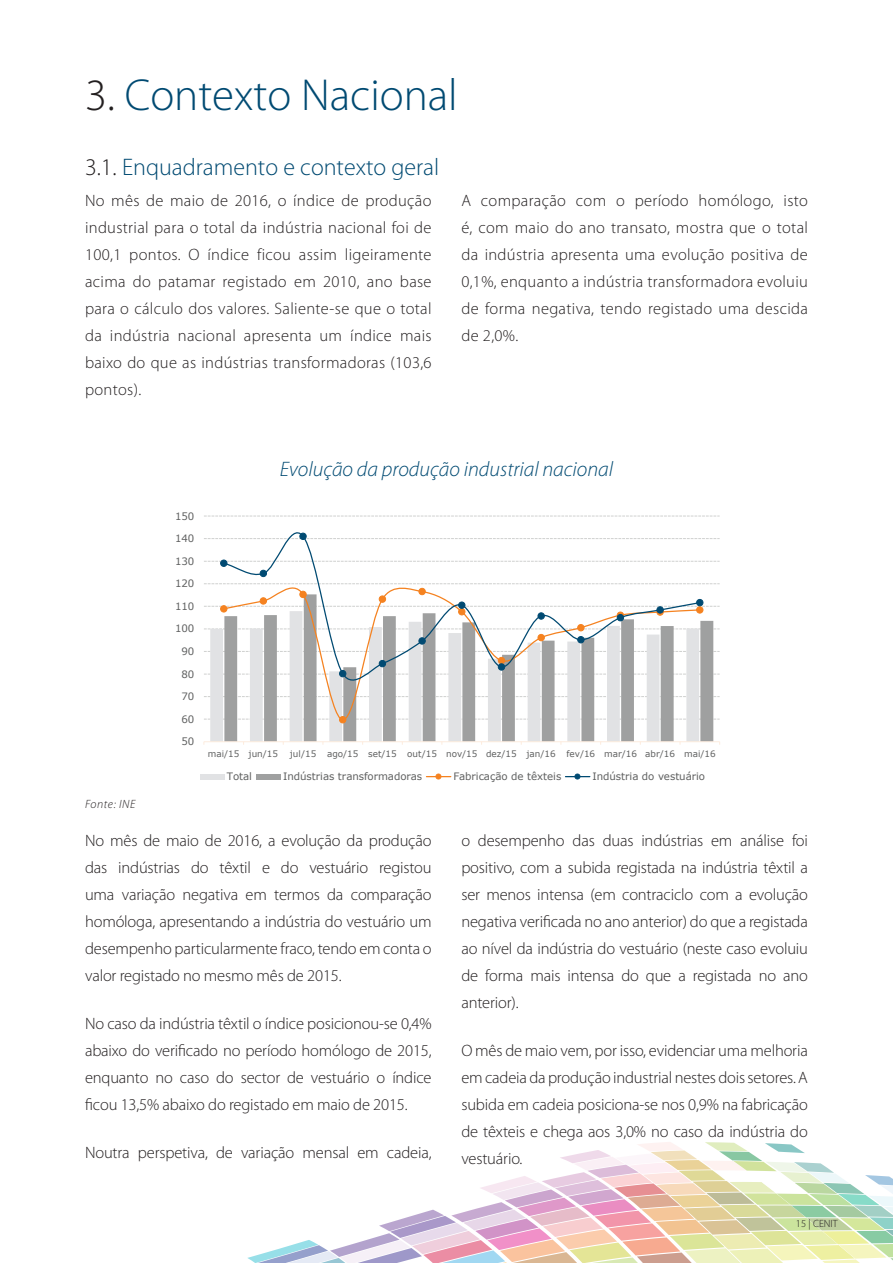
<style>
.page{position:relative;width:893px;height:1263px;background:#fff}
.page>*{position:absolute;margin:0;border:0;box-sizing:border-box;transform-origin:0 0}
.t1{font:300 45px "Myriad Pro";color:#004a72}
.t2{font:300 24px "Myriad Pro";color:#004a72}
.t3{font:italic 300 21px "Myriad Pro";color:#004a72}
.t4{font:300 16.5px/27px "Myriad Pro";letter-spacing:-.01em;color:#231f20;text-align:justify}
.t5{font:italic 300 12px "Myriad Pro";letter-spacing:.05em;color:#231f20}
.t6{font:300 10.5px "Myriad Pro";color:#231f20}
.t7{font:10.2px "Verdana";letter-spacing:-.005em;color:#5f6060}
.t8{font:8.85px "Verdana";color:#5f6060}
.s1{color:#231f20}
</style>
<div class="page">
<svg style="left:247px;top:1142px;width:646px;height:121px"></svg>
<svg style="left:204px;top:696px;width:516px;height:1px"></svg>
<svg style="left:204px;top:651px;width:516px;height:1px"></svg>
<svg style="left:204px;top:583px;width:516px;height:1px"></svg>
<svg style="left:204px;top:515px;width:516px;height:1px"></svg>
<svg style="left:210px;top:628px;width:13px;height:113px"></svg>
<svg style="left:224px;top:599px;width:489px;height:142px"></svg>
<hr style="left:204px;top:741px;width:516px;height:1px;background:#fdecde">
<svg style="left:222px;top:693px;width:479px;height:29px"></svg>
<div style="left:339px;top:716px;width:7px;height:7px;background:#f58220;border-radius:50%"></div>
<div style="left:339px;top:716px;width:7px;height:7px;border:1px solid #f58220;border-radius:50%"></div>
<svg style="left:222px;top:532px;width:479px;height:161px"></svg>
<svg style="left:204px;top:560px;width:516px;height:6px"></svg>
<div style="left:220px;top:560px;width:7px;height:7px;border:1px solid #004a72;border-radius:50%"></div>
<div style="left:260px;top:570px;width:7px;height:7px;background:#004a72;border-radius:50%"></div>
<div style="left:260px;top:570px;width:7px;height:7px;border:1px solid #004a72;border-radius:50%"></div>
<svg style="left:204px;top:533px;width:516px;height:6px"></svg>
<div style="left:299px;top:533px;width:8px;height:7px;border:1px solid #004a72;border-radius:50%"></div>
<div style="left:339px;top:670px;width:7px;height:7px;background:#004a72;border-radius:50%"></div>
<div style="left:339px;top:670px;width:7px;height:7px;border:1px solid #004a72;border-radius:50%"></div>
<div style="left:379px;top:660px;width:7px;height:7px;background:#004a72;border-radius:50%"></div>
<div style="left:379px;top:660px;width:7px;height:7px;border:1px solid #004a72;border-radius:50%"></div>
<svg style="left:420px;top:639px;width:4px;height:4px"></svg>
<div style="left:418px;top:637px;width:8px;height:8px;border:1px solid #004a72;border-radius:50%"></div>
<div style="left:458px;top:601px;width:7px;height:8px;border:1px solid #004a72;border-radius:50%"></div>
<div style="left:498px;top:664px;width:7px;height:6px;background:#004a72;border-radius:50%"></div>
<div style="left:498px;top:663px;width:7px;height:8px;border:1px solid #004a72;border-radius:50%"></div>
<div style="left:537px;top:612px;width:8px;height:8px;border:1px solid #004a72;border-radius:50%"></div>
<div style="left:578px;top:636px;width:6px;height:7px;background:#004a72;border-radius:50%"></div>
<div style="left:577px;top:636px;width:7px;height:7px;border:1px solid #004a72;border-radius:50%"></div>
<div style="left:617px;top:614px;width:7px;height:7px;border:1px solid #004a72;border-radius:50%"></div>
<svg style="left:204px;top:602px;width:516px;height:17px"></svg>
<div style="left:656px;top:606px;width:8px;height:7px;border:1px solid #004a72;border-radius:50%"></div>
<div style="left:697px;top:599px;width:6px;height:7px;background:#004a72;border-radius:50%"></div>
<div style="left:696px;top:599px;width:7px;height:7px;border:1px solid #004a72;border-radius:50%"></div>
<div style="left:200px;top:774px;width:24px;height:5px;background:#e1e2e4"></div>
<div style="left:256px;top:774px;width:25px;height:5px;background:#9fa0a0"></div>
<svg style="left:426px;top:773px;width:25px;height:6px"></svg>
<svg style="left:565px;top:773px;width:25px;height:6px"></svg>
<h1 class="t1" style="left:85px;top:71px;width:374px"><span class="s1">3.</span> Contexto Nacional</h1>
<h2 class="t2" style="left:85px;top:154px;width:356px"><span class="s1">3.1.</span> Enquadramento e contexto geral</h2>
<p class="t4" style="left:85px;top:187px;width:348px">No mês de maio de 2016, o índice de produção industrial para o total da indústria nacional foi de 100,1 pontos. O índice ficou assim ligeiramente acima do patamar registado em 2010, ano base para o cálculo dos valores. Saliente-se que o total da indústria nacional apresenta um índice mais baixo do que as indústrias transformadoras (103,6 pontos).</p>
<p class="t4" style="left:461px;top:187px;width:348px">A comparação com o período homólogo, isto é, com maio do ano transato, mostra que o total da indústria apresenta uma evolução positiva de 0,1%, enquanto a indústria transformadora evoluiu de forma negativa, tendo registado uma descida de 2,0%.</p>
<p class="t5" style="left:85px;top:798px;width:52px">Fonte: INE</p>
<p class="t7" style="left:175px;top:509px;width:21px">150</p>
<p class="t7" style="left:175px;top:531px;width:21px">140</p>
<p class="t7" style="left:175px;top:554px;width:21px">130</p>
<p class="t7" style="left:175px;top:576px;width:21px">120</p>
<p class="t7" style="left:175px;top:599px;width:21px">110</p>
<p class="t7" style="left:175px;top:622px;width:21px">100</p>
<p class="t7" style="left:181px;top:644px;width:14px">90</p>
<p class="t7" style="left:181px;top:667px;width:14px">80</p>
<p class="t7" style="left:181px;top:689px;width:14px">70</p>
<p class="t7" style="left:181px;top:712px;width:14px">60</p>
<p class="t7" style="left:181px;top:735px;width:14px">50</p>
<p class="t3" style="left:280px;top:458px;width:335px">Evolução da produção industrial nacional</p>
<p class="t8" style="left:208px;top:747px;width:72px">mai/15 jun/15</p>
<p class="t8" style="left:290px;top:747px;width:427px">jul/15 ago/15 set/15 out/15 nov/15 dez/15 jan/16 fev/16 mar/16 abr/16 mai/16</p>
<p class="t7" style="left:227px;top:769px;width:27px">Total</p>
<p class="t7" style="left:283px;top:769px;width:140px">Indústrias transformadoras</p>
<p class="t7" style="left:453px;top:769px;width:109px">Fabricação de têxteis</p>
<p class="t7" style="left:592px;top:769px;width:114px">Indústria do vestuário</p>
<p class="t4" style="left:85px;top:827px;width:348px">No mês de maio de 2016, a evolução da produção das indústrias do têxtil e do vestuário registou uma variação negativa em termos da comparação homóloga, apresentando a indústria do vestuário um desempenho particularmente fraco, tendo em conta o valor registado no mesmo mês de 2015.</p>
<p class="t4" style="left:85px;top:1010px;width:348px">No caso da indústria têxtil o índice posicionou-se 0,4% abaixo do verificado no período homólogo de 2015, enquanto no caso do sector de vestuário o índice ficou 13,5% abaixo do registado em maio de 2015.</p>
<p class="t4" style="left:85px;top:1139px;width:348px">Noutra perspetiva, de variação mensal em cadeia,</p>
<p class="t4" style="left:461px;top:827px;width:348px">o desempenho das duas indústrias em análise foi positivo, com a subida registada na indústria têxtil a ser menos intensa (em contraciclo com a evolução negativa verificada no ano anterior) do que a registada ao nível da indústria do vestuário (neste caso evoluiu de forma mais intensa do que a registada no ano anterior).</p>
<p class="t4" style="left:461px;top:1037px;width:348px">O mês de maio vem, por isso, evidenciar uma melhoria em cadeia da produção industrial nestes dois setores. A subida em cadeia posiciona-se nos 0,9% na fabricação de têxteis e chega aos 3,0% no caso da indústria do vestuário.</p>
<p class="t6" style="left:796px;top:1218px;width:43px">15 | CENIT</p>
</div>
